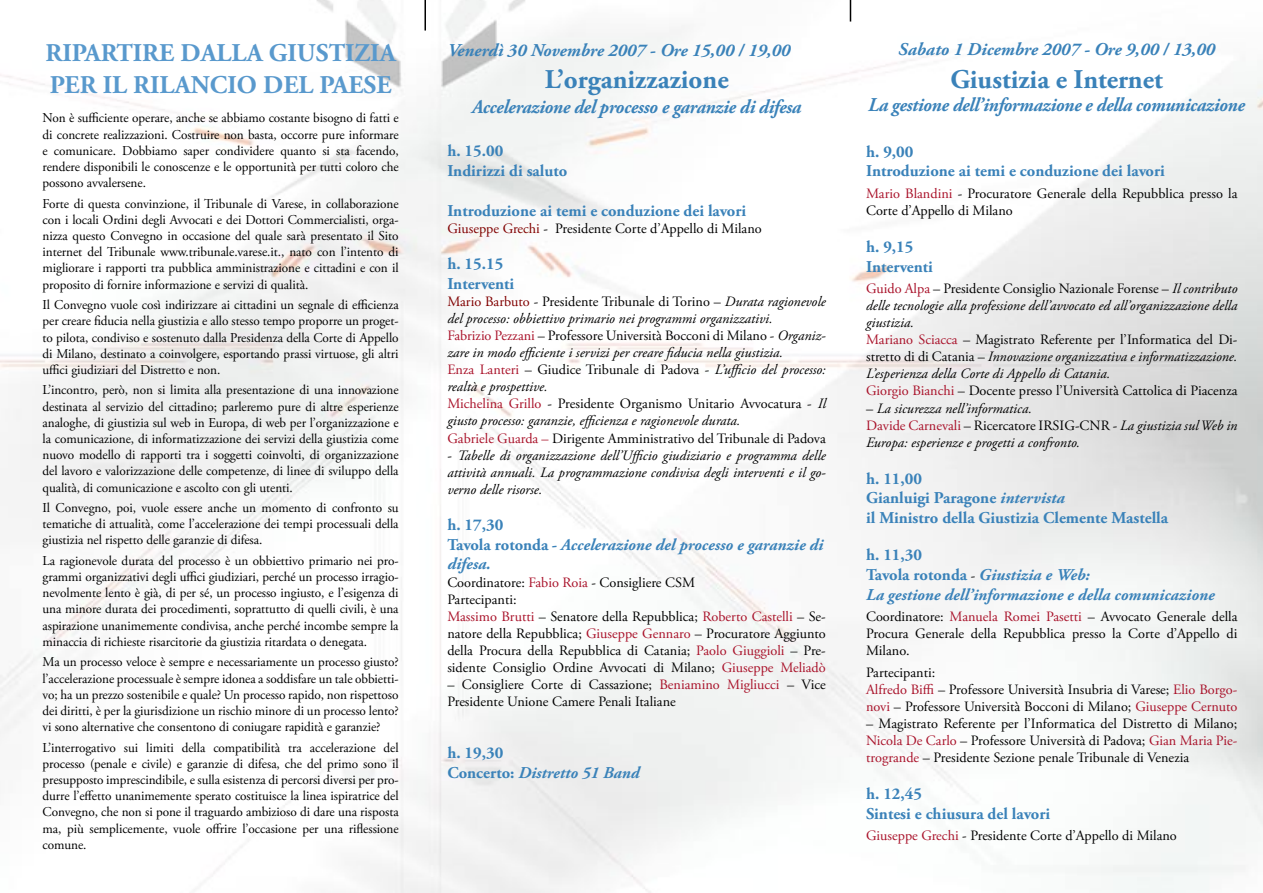
<style>
.page{position:relative;width:1263px;height:893px;background:#fff}
.page>*{position:absolute;margin:0;border:0;box-sizing:border-box;transform-origin:0 0}
.t1{font:700 27px "Adobe Garamond Pro";color:#3a82b9}
.t2{font:700 25.5px/32.4px "Adobe Garamond Pro";color:#5999cd}
.t3{font:italic 700 19.5px "Adobe Garamond Pro";letter-spacing:-.02em;color:#3a82b9;scale:.96 1}
.t4{font:italic 700 18px "Adobe Garamond Pro";color:#3a82b9}
.t5{font:700 16.5px/19.8px "Adobe Garamond Pro";color:#3a82b9}
.t6{font:italic 700 16.5px/19.8px "Adobe Garamond Pro";color:#3a82b9}
.t7{font:italic 14.25px/17.1px "Adobe Garamond Pro";color:#000}
.t8{font:14.25px/17.1px "Adobe Garamond Pro";color:#000}
.t9{font:13.5px/16.2px "Adobe Garamond Pro";letter-spacing:-.005em;color:#000;text-align:justify}
.s1{color:#800000}
.s2{font-style:normal;color:#800000}
.s3{font-style:normal}
.s4{font-style:normal;color:#a9122a}
.s5{color:#a9122a}
.s6{font-style:italic}
.s7{font-weight:400;font-style:normal;font-size:14.25px;color:#000}
</style>
<div class="page">
<hr style="left:424px;top:0;width:2px;height:31px;background:#000">
<svg style="left:850px;top:0;width:1px;height:22px"></svg>
<h2 class="t2" style="left:46px;top:37px;width:352px">RIPARTIRE DALLA GIUSTIZIA<br>PER IL RILANCIO DEL PAESE</h2>
<p class="t9" style="left:43px;top:110px;width:358px">Non è sufficiente operare, anche se abbiamo costante bisogno di fatti e di concrete realizzazioni. Costruire non basta, occorre pure informare e comunicare. Dobbiamo saper condividere quanto si sta facendo, rendere disponibili le conoscenze e le opportunità per tutti coloro che possono avvalersene.</p>
<p class="t9" style="left:43px;top:196px;width:358px">Forte di questa convinzione, il Tribunale di Varese, in collaborazione con i locali Ordini degli Avvocati e dei Dottori Commercialisti, orga&shy;nizza questo Convegno in occasione del quale sarà presentato il Sito internet del Tribunale www.tribunale.varese.it., nato con l’intento di migliorare i rapporti tra pubblica amministrazione e cittadini e con il proposito di fornire informazione e servizi di qualità.</p>
<p class="t9" style="left:43px;top:297px;width:358px">Il Convegno vuole così indirizzare ai cittadini un segnale di efficienza per creare fiducia nella giustizia e allo stesso tempo proporre un proget&shy;to pilota, condiviso e sostenuto dalla Presidenza della Corte di Appello di Milano, destinato a coinvolgere, esportando prassi virtuose, gli altri uffici giudiziari del Distretto e non.</p>
<p class="t9" style="left:43px;top:382px;width:358px">L’incontro, però, non si limita alla presentazione di una innovazione destinata al servizio del cittadino; parleremo pure di altre esperienze analoghe, di giustizia sul web in Europa, di web per l’organizzazione e la comunicazione, di informatizzazione dei servizi della giustizia come nuovo modello di rapporti tra i soggetti coinvolti, di organizzazione del lavoro e valorizzazione delle competenze, di linee di sviluppo della qualità, di comunicazione e ascolto con gli utenti.</p>
<p class="t9" style="left:43px;top:500px;width:358px">Il Convegno, poi, vuole essere anche un momento di confronto su tematiche di attualità, come l’accelerazione dei tempi processuali della giustizia nel rispetto delle garanzie di difesa.</p>
<p class="t9" style="left:43px;top:553px;width:358px">La ragionevole durata del processo è un obbiettivo primario nei pro&shy;grammi organizzativi degli uffici giudiziari, perché un processo irragio&shy;nevolmente lento è già, di per sé, un processo ingiusto, e l’esigenza di una minore durata dei procedimenti, soprattutto di quelli civili, è una aspirazione unanimemente condivisa, anche perché incombe sempre la minaccia di richieste risarcitorie da giustizia ritardata o denegata.</p>
<p class="t9" style="left:43px;top:654px;width:358px">Ma un processo veloce è sempre e necessariamente un processo giusto? l’accelerazione processuale è sempre idonea a soddisfare un tale obbietti&shy;vo; ha un prezzo sostenibile e quale? Un processo rapido, non rispettoso dei diritti, è per la giurisdizione un rischio minore di un processo lento? vi sono alternative che consentono di coniugare rapidità e garanzie?</p>
<p class="t9" style="left:43px;top:740px;width:358px">L’interrogativo sui limiti della compatibilità tra accelerazione del processo (penale e civile) e garanzie di difesa, che del primo sono il presupposto imprescindibile, e sulla esistenza di percorsi diversi per pro&shy;durre l’effetto unanimemente sperato costituisce la linea ispiratrice del Convegno, che non si pone il traguardo ambizioso di dare una risposta ma, più semplicemente, vuole offrire l’occasione per una riflessione comune.</p>
<h3 class="t4" style="left:447px;top:39px;width:344px">Venerdì 30 Novembre 2007 - Ore 15,00 / 19,00</h3>
<h1 class="t1" style="left:545px;top:64px;width:185px">L’organizzazione</h1>
<h3 class="t3" style="left:472px;top:96px;width:344px">Accelerazione del processo e garanzie di difesa</h3>
<p class="t5" style="left:447px;top:141px;width:121px">h. 15.00<br>Indirizzi di saluto</p>
<p class="t5" style="left:447px;top:201px;width:300px">Introduzione ai temi e conduzione dei lavori</p>
<p class="t8" style="left:447px;top:220px;width:316px"><span class="s1">Giuseppe Grechi</span> - Presidente Corte d’Appello di Milano</p>
<p class="t5" style="left:447px;top:254px;width:68px">h. 15.15<br>Interventi</p>
<p class="t7" style="left:447px;top:293px;width:380px"><span class="s2">Mario Barbuto</span> <span class="s3">- Presidente Tribunale di Torino –</span> Durata ragionevole del processo: obbiettivo primario nei programmi organizzativi.<br><span class="s4">Fabrizio Pezzani</span> <span class="s3">– Professore Università Bocconi di Milano -</span> Organiz&shy;zare in modo efficiente i servizi per creare fiducia nella giustizia.<br><span class="s4">Enza Lanteri</span> <span class="s3">– Giudice Tribunale di Padova -</span> L’ufficio del processo: realtà e prospettive.<br><span class="s4">Michelina Grillo</span> <span class="s3">- Presidente Organismo Unitario Avvocatura -</span> Il giusto processo: garanzie, efficienza e ragionevole durata.<br><span class="s4">Gabriele Guarda –</span> <span class="s3">Dirigente Amministrativo del Tribunale di Padova</span></p>
<p class="t7" style="left:447px;top:447px;width:380px;text-align:justify"><span class="s3">-</span> Tabelle di organizzazione dell’Ufficio giudiziario e programma delle attività annuali. La programmazione condivisa degli interventi e il go&shy;verno delle risorse.</p>
<p class="t6" style="left:447px;top:515px;width:377px"><span class="s3">h. 17,30<br>Tavola rotonda -</span> Accelerazione del processo e garanzie di difesa.</p>
<p class="t8" style="left:447px;top:574px;width:380px">Coordinatore: <span class="s5">Fabio Roia</span> - Consigliere CSM<br>Partecipanti:<br><span class="s5">Massimo Brutti</span> – Senatore della Repubblica; <span class="s5">Roberto Castelli</span> – Se&shy;natore della Repubblica; <span class="s5">Giuseppe Gennaro</span> – Procuratore Aggiunto della Procura della Repubblica di Catania; <span class="s5">Paolo Giuggioli</span> – Pre&shy;sidente Consiglio Ordine Avvocati di Milano; <span class="s5">Giuseppe Meliadò</span></p>
<p class="t8" style="left:447px;top:677px;width:380px">– Consigliere Corte di Cassazione; <span class="s5">Beniamino Migliucci</span> – Vice<br>Presidente Unione Camere Penali Italiane</p>
<p class="t5" style="left:447px;top:744px;width:194px">h. 19,30<br>Concerto: <span class="s6">Distretto 51 Band</span></p>
<h3 class="t4" style="left:898px;top:39px;width:318px">Sabato 1 Dicembre 2007 - Ore 9,00 / 13,00</h3>
<h1 class="t1" style="left:950px;top:63px;width:214px">Giustizia e Internet</h1>
<h3 class="t3" style="left:868px;top:94px;width:394px">La gestione dell’informazione e della comunicazione</h3>
<p class="t5" style="left:866px;top:142px;width:300px">h. 9,00<br>Introduzione ai temi e conduzione dei lavori</p>
<p class="t8" style="left:866px;top:185px;width:373px"><span class="s5">Mario Blandini</span> - Procuratore Generale della Repubblica presso la<br>Corte d’Appello di Milano</p>
<p class="t5" style="left:866px;top:237px;width:68px">h. 9,15<br>Interventi</p>
<p class="t7" style="left:866px;top:280px;width:373px"><span class="s4">Guido Alpa</span> <span class="s3">– Presidente Consiglio Nazionale Forense –</span> Il contributo delle tecnologie alla professione dell’avvocato ed all’organizzazione della giustizia.<br><span class="s4">Mariano Sciacca</span> <span class="s3">– Magistrato Referente per l’Informatica del Di&shy;stretto di di Catania –</span> Innovazione organizzativa e informatizzazione.<br>L’esperienza della Corte di Appello di Catania.<br><span class="s4">Giorgio Bianchi</span> <span class="s3">– Docente presso l’Università Cattolica di Piacenza</span></p>
<p class="t7" style="left:866px;top:400px;width:373px"><span class="s3">–</span> La sicurezza nell’informatica.<br><span class="s4">Davide Carnevali</span> <span class="s3">– Ricercatore IRSIG-CNR -</span> La giustizia sul Web in<br>Europa: esperienze e progetti a confronto.</p>
<p class="t5" style="left:866px;top:469px;width:304px">h. 11,00<br>Gianluigi Paragone <span class="s6">intervista<br></span>il Ministro della Giustizia Clemente Mastella</p>
<p class="t6" style="left:866px;top:545px;width:350px"><span class="s3">h. 11,30<br>Tavola rotonda</span> <span class="s7">-</span> Giustizia e Web:<br>La gestione dell’informazione e della comunicazione</p>
<p class="t8" style="left:866px;top:609px;width:373px;text-align:justify">Coordinatore: <span class="s5">Manuela Romei Pasetti</span> – Avvocato Generale della Procura Generale della Repubblica presso la Corte d’Appello di Milano.</p>
<p class="t8" style="left:866px;top:664px;width:373px">Partecipanti:<br><span class="s5">Alfredo Biffi</span> – Professore Università Insubria di Varese; <span class="s5">Elio Borgo&shy;novi</span> – Professore Università Bocconi di Milano; <span class="s5">Giuseppe Cernuto</span></p>
<p class="t8" style="left:866px;top:715px;width:373px;text-align:justify">– Magistrato Referente per l’Informatica del Distretto di Milano; <span class="s5">Nicola De Carlo</span> – Professore Università di Padova; <span class="s5">Gian Maria Pie&shy;trogrande</span> – Presidente Sezione penale Tribunale di Venezia</p>
<p class="t5" style="left:866px;top:784px;width:186px">h. 12,45<br>Sintesi e chiusura del lavori</p>
<p class="t8" style="left:866px;top:828px;width:312px"><span class="s5">Giuseppe Grechi</span> - Presidente Corte d’Appello di Milano</p>
</div>
